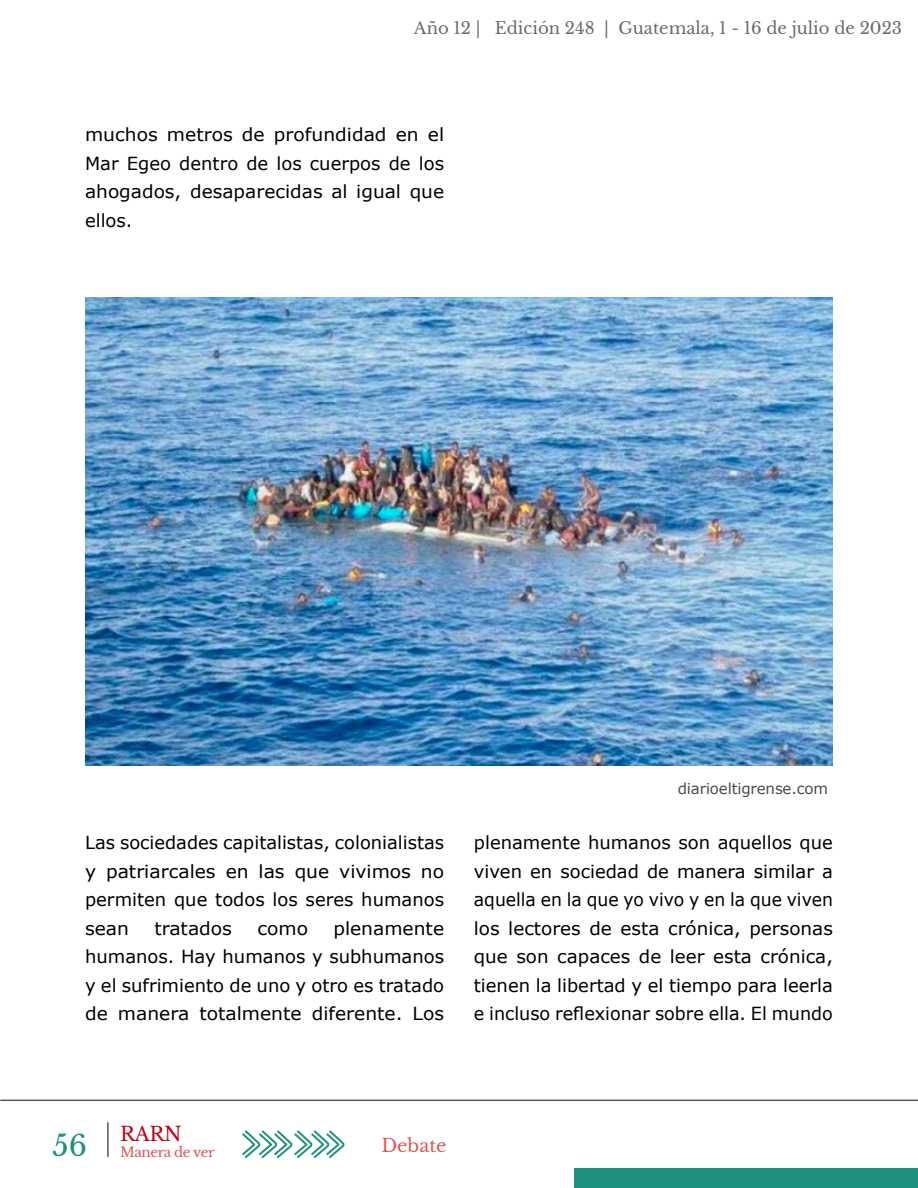
<style>
.page{position:relative;width:918px;height:1188px;background:#fff}
.page>*{position:absolute;margin:0;border:0;box-sizing:border-box;transform-origin:0 0}
.t1{font:28.5px "Libre Baskerville";color:#1c937e}
.t2{font:19.5px "Libre Baskerville";color:#bd0518}
.t3{font:18px/28.5px "Verdana";color:#000;text-align:justify}
.t4{font:18px/28.5px "Verdana";color:#000;text-align:justify;scale:1.04 1}
.t5{font:18px "Libre Baskerville";color:#de5454}
.t6{font:16.5px "Libre Baskerville";color:#696a6b}
.t7{font:15px "Verdana";letter-spacing:-.01em;color:#4b4b4d}
.t8{font:13.5px "Libre Baskerville";letter-spacing:-.03em;color:#de5454}
</style>
<div class="page">
<div style="left:574px;top:1168px;width:344px;height:20px;background:#1c937e"></div>
<svg style="left:242px;top:1130px;width:103px;height:28px"></svg>
<hr style="left:1px;top:1100px;width:917px;height:1px;background:#58585a">
<hr style="left:107px;top:1123px;width:2px;height:34px;background:#58585a">
<img style="left:85px;top:298px;width:748px;height:467px">
<p class="t6" style="left:414px;top:18px;width:490px">Año 12 | Edición 248 | Guatemala, 1 - 16 de julio de 2023</p>
<p class="t4" style="left:85px;top:120px;width:347px">muchos metros de profundidad en el Mar Egeo dentro de los cuerpos de los ahogados, desaparecidas al igual que ellos.</p>
<p class="t3" style="left:85px;top:828px;width:361px">Las sociedades capitalistas, colonialistas y patriarcales en las que vivimos no permiten que todos los seres humanos sean</p>
<p class="t4" style="left:85px;top:914px;width:347px;text-indent:248px">plenamente humanos. Hay humanos y subhumanos y el sufrimiento de uno y otro es tratado de manera totalmente diferente. Los</p>
<p class="t4" style="left:154px;top:914px;width:76px">tratados</p>
<p class="t4" style="left:257px;top:914px;width:50px">como</p>
<p class="t7" style="left:678px;top:778px;width:152px">diarioeltigrense.com</p>
<p class="t3" style="left:474px;top:828px;width:361px">plenamente humanos son aquellos que viven en sociedad de manera similar a aquella en la que yo vivo y en la que viven los lectores de esta crónica, personas que son capaces de leer esta crónica, tienen la libertad y el tiempo para leerla e incluso reflexionar sobre ella. El mundo</p>
<p class="t2" style="left:120px;top:1122px;width:63px">RARN</p>
<h1 class="t1" style="left:53px;top:1128px;width:36px">56</h1>
<p class="t5" style="left:381px;top:1134px;width:67px">Debate</p>
<p class="t8" style="left:120px;top:1144px;width:96px">Manera de ver</p>
</div>
